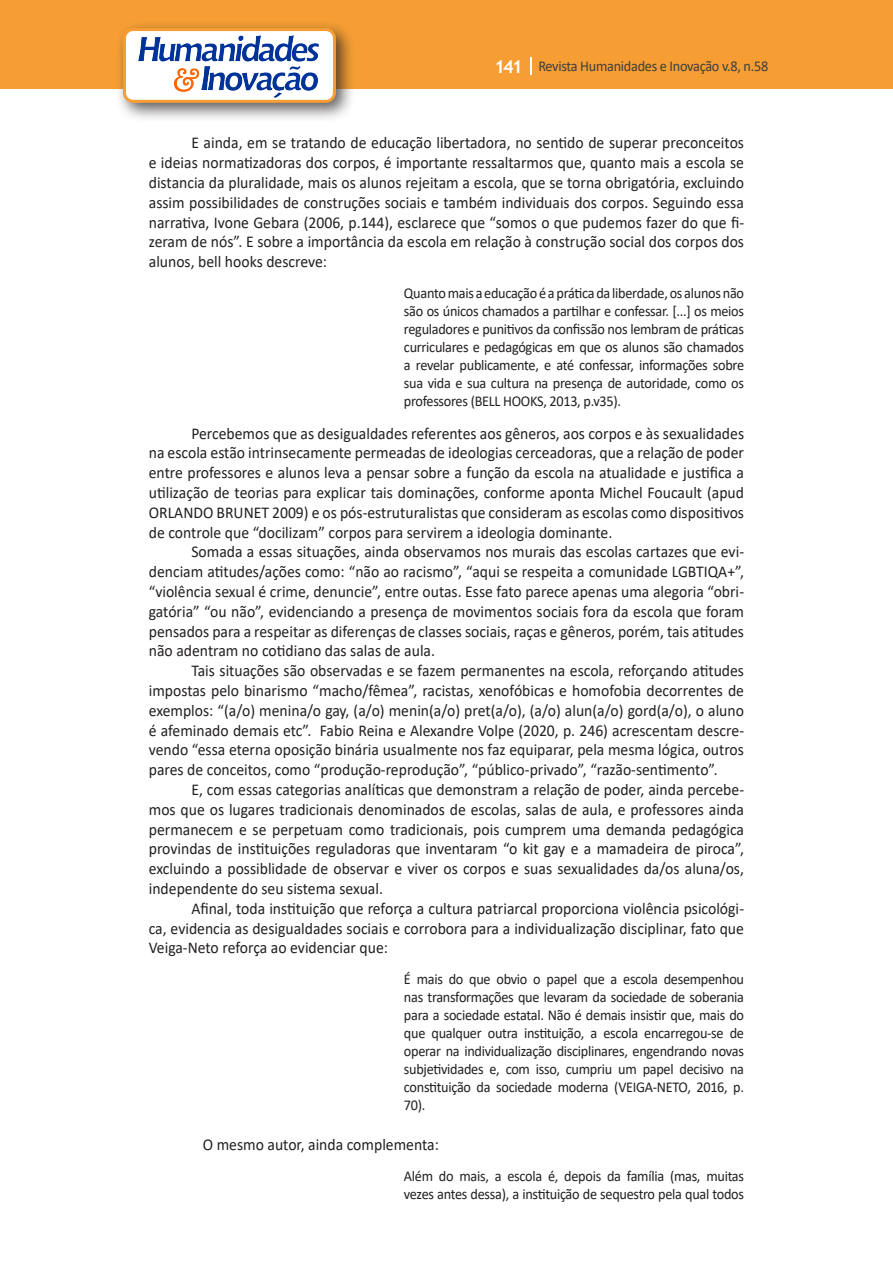
<style>
.page{position:relative;width:893px;height:1263px;background:#fff}
.page>*{position:absolute;margin:0;border:0;box-sizing:border-box;transform-origin:0 0}
.Texto{font:16.5px/19.8px "Calibri";color:#231f20;text-align:justify;scale:.95 1}
.citacao{font:15px/18px "Calibri";letter-spacing:-.02em;color:#231f20;text-align:justify;scale:.95 1}
.t1{font:15px "Calibri";letter-spacing:-.02em;color:#3e3e3f;scale:.95 1}
.s1{font-family:"Trebuchet MS";font-weight:700;font-size:18px;color:#fff}
</style>
<div class="page">
<div style="left:0;top:0;width:893px;height:88px;background:#f69e34"></div>
<svg style="left:530px;top:57px;width:2px;height:18px"></svg>
<div style="left:115px;top:20px;width:241px;height:103px;background:#231f20;opacity:.75"></div>
<div style="left:125px;top:30px;width:209px;height:71px;background:#fff;border-radius:9px"></div>
<img style="left:138px;top:35px;width:181px;height:62px">
<div style="left:123px;top:28px;width:213px;height:75px;border:3px solid #f69e34;border-radius:9px"></div>
<p class="t1" style="left:495px;top:56px;width:290px"><span class="s1">141</span> Revista Humanidades e Inovação v.8, n.58</p>
<p class="Texto" style="left:149px;top:133px;width:628px;text-indent:43px">E ainda, em se tratando de educação libertadora, no sentido de superar preconceitos e ideias normatizadoras dos corpos, é importante ressaltarmos que, quanto mais a escola se distancia da pluralidade, mais os alunos rejeitam a escola, que se torna obrigatória, excluindo assim possibilidades de construções sociais e também individuais dos corpos. Seguindo essa narrativa, Ivone Gebara (2006, p.144), esclarece que “somos o que pudemos fazer do que fi&shy;zeram de nós”. E sobre a importância da escola em relação à construção social dos corpos dos alunos, bell hooks descreve:</p>
<p class="citacao" style="left:404px;top:284px;width:360px">Quanto mais a educação é a prática da liberdade, os alunos não são os únicos chamados a partilhar e confessar. [...] os meios reguladores e punitivos da confissão nos lembram de práticas curriculares e pedagógicas em que os alunos são chamados a revelar publicamente, e até confessar, informações sobre sua vida e sua cultura na presença de autoridade, como os professores (BELL HOOKS, 2013, p.v35).</p>
<p class="Texto" style="left:149px;top:423px;width:628px;text-indent:43px">Percebemos que as desigualdades referentes aos gêneros, aos corpos e às sexualidades na escola estão intrinsecamente permeadas de ideologias cerceadoras, que a relação de poder entre professores e alunos leva a pensar sobre a função da escola na atualidade e justifica a utilização de teorias para explicar tais dominações, conforme aponta Michel Foucault (apud ORLANDO BRUNET 2009) e os pós-estruturalistas que consideram as escolas como dispositivos de controle que “docilizam” corpos para servirem a ideologia dominante.</p>
<p class="Texto" style="left:149px;top:542px;width:628px;text-indent:43px">Somada a essas situações, ainda observamos nos murais das escolas cartazes que evi&shy;denciam atitudes/ações como: “não ao racismo”, “aqui se respeita a comunidade LGBTIQA+”, “violência sexual é crime, denuncie”, entre outas. Esse fato parece apenas uma alegoria “obri&shy;gatória” “ou não”, evidenciando a presença de movimentos sociais fora da escola que foram pensados para a respeitar as diferenças de classes sociais, raças e gêneros, porém, tais atitudes não adentram no cotidiano das salas de aula.</p>
<p class="Texto" style="left:149px;top:660px;width:628px;text-indent:43px">Tais situações são observadas e se fazem permanentes na escola, reforçando atitudes impostas pelo binarismo “macho/fêmea”, racistas, xenofóbicas e homofobia decorrentes de exemplos: “(a/o) menina/o gay, (a/o) menin(a/o) pret(a/o), (a/o) alun(a/o) gord(a/o), o aluno é afeminado demais etc”. Fabio Reina e Alexandre Volpe (2020, p. 246) acrescentam descre&shy;vendo “essa eterna oposição binária usualmente nos faz equiparar, pela mesma lógica, outros pares de conceitos, como “produção-reprodução”, “público-privado”, “razão-sentimento”.</p>
<p class="Texto" style="left:149px;top:779px;width:628px;text-indent:43px">E, com essas categorias analíticas que demonstram a relação de poder, ainda percebe&shy;mos que os lugares tradicionais denominados de escolas, salas de aula, e professores ainda permanecem e se perpetuam como tradicionais, pois cumprem uma demanda pedagógica provindas de instituições reguladoras que inventaram “o kit gay e a mamadeira de piroca”, excluindo a possiblidade de observar e viver os corpos e suas sexualidades da/os aluna/os, independente do seu sistema sexual.</p>
<p class="Texto" style="left:149px;top:898px;width:628px;text-indent:43px">Afinal, toda instituição que reforça a cultura patriarcal proporciona violência psicológi&shy;ca, evidencia as desigualdades sociais e corrobora para a individualização disciplinar, fato que Veiga-Neto reforça ao evidenciar que:</p>
<p class="citacao" style="left:404px;top:970px;width:359px">É mais do que obvio o papel que a escola desempenhou nas transformações que levaram da sociedade de soberania para a sociedade estatal. Não é demais insistir que, mais do que qualquer outra instituição, a escola encarregou-se de operar na individualização disciplinares, engendrando novas subjetividades e, com isso, cumpriu um papel decisivo na constituição da sociedade moderna (VEIGA-NETO, 2016, p.<br>70).</p>
<p class="Texto" style="left:203px;top:1134px;width:250px">O mesmo autor, ainda complementa:</p>
<p class="citacao" style="left:404px;top:1166px;width:359px">Além do mais, a escola é, depois da família (mas, muitas vezes antes dessa), a instituição de sequestro pela qual todos</p>
</div>
